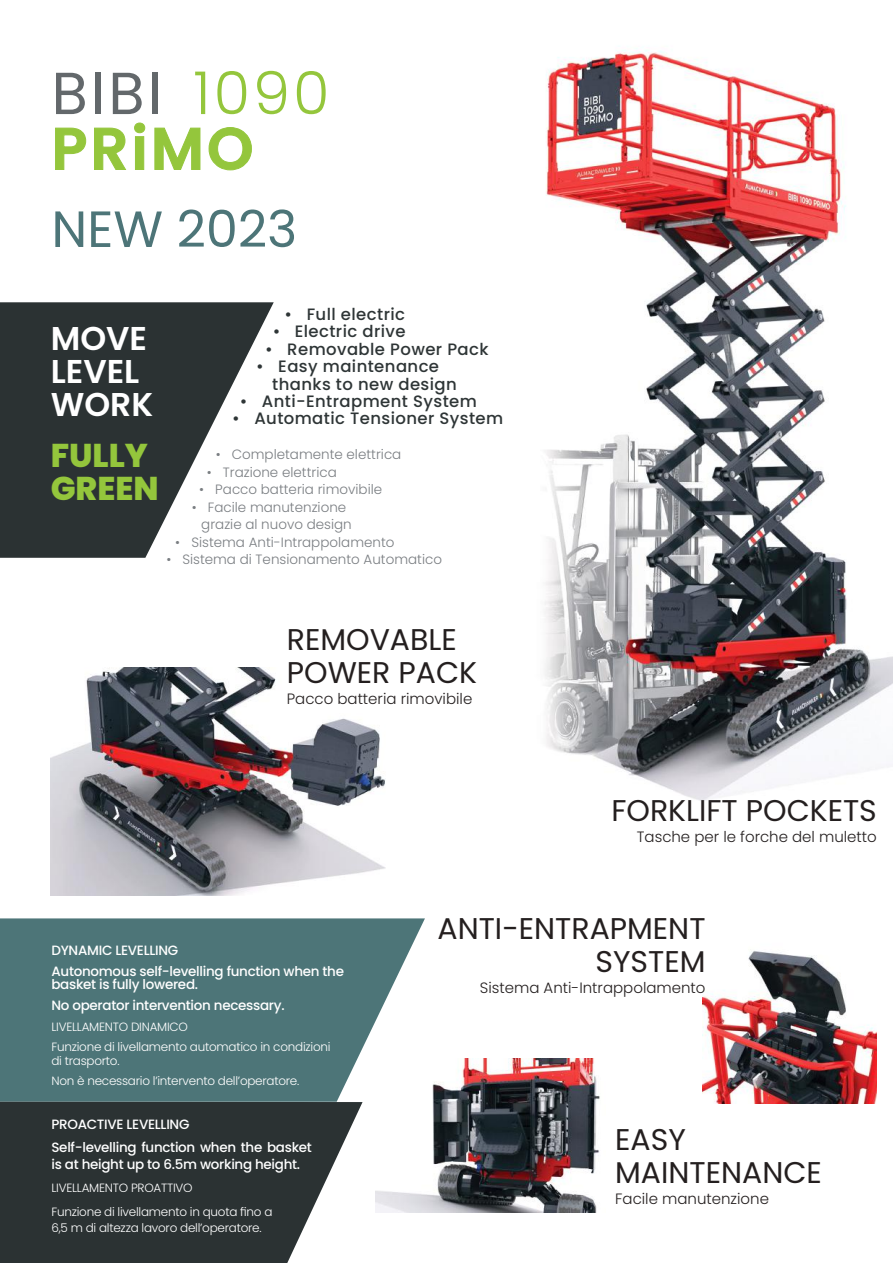
<style>
.page{position:relative;width:893px;height:1263px;background:#fff}
.page>*{position:absolute;margin:0;border:0;box-sizing:border-box;transform-origin:0 0}
.t1{font:600 59.25px/55.3px "Poppins";letter-spacing:.05em;color:#94c63c}
.t2{font:50.85px "Poppins";color:#4d7578}
.t3{font:600 33px/33px "Poppins";color:#fff}
.t4{font:800 33px/33px "Poppins";color:#94c63c}
.t5{font:30px/33px "Poppins";color:#241f1f}
.t6{font:500 16.5px/17.4px "Poppins";letter-spacing:.025em;color:#2e3536}
.t7{font:300 15px "Poppins";color:#241f1f}
.t8{font:500 13.5px/20.7px "Poppins";letter-spacing:-.02em;color:#fff}
.t9{font:300 13.5px/17.5px "Poppins";color:#7a7e82}
.t10{font:300 12px/20.7px "Poppins";letter-spacing:-.02em;color:#fff}
.s1{font-weight:400;color:#63686b}
.s2{font-weight:300}
</style>
<div class="page">
<img style="left:545px;top:48px;width:348px;height:753px">
<img style="left:375px;top:1058px;width:225px;height:155px">
<svg style="left:0;top:918px;width:425px;height:184px;background:#608386"></svg>
<svg style="left:0;top:1102px;width:363px;height:161px;background:#414748"></svg>
<img style="left:51px;top:667px;width:335px;height:228px">
<svg style="left:0;top:302px;width:274px;height:256px;fill:#2b3233"></svg>
<img style="left:702px;top:951px;width:175px;height:152px">
<img style="left:0;top:302px;width:12px;height:38px">
<h1 class="t1" style="left:51px;top:66px;width:279px"><span class="s1">BIBI</span> <span class="s2">1090<br></span>PRiMO</h1>
<h2 class="t2" style="left:51px;top:200px;width:247px">NEW 2023</h2>
<h3 class="t3" style="left:51px;top:322px;width:104px">MOVE<br>LEVEL<br>WORK</h3>
<h3 class="t4" style="left:51px;top:439px;width:109px">FULLY<br>GREEN</h3>
<h3 class="t6" style="left:285px;top:305px;width:122px">• Full electric</h3>
<h3 class="t6" style="left:273px;top:323px;width:134px">• Electric drive</h3>
<h3 class="t6" style="left:265px;top:340px;width:225px">• Removable Power Pack</h3>
<h3 class="t6" style="left:272px;top:358px;width:186px;text-indent:-16px">• Easy maintenance thanks to new design</h3>
<h3 class="t6" style="left:240px;top:393px;width:239px">• Anti-Entrapment System</h3>
<h3 class="t6" style="left:232px;top:410px;width:273px">• Automatic Tensioner System</h3>
<p class="t9" style="left:216px;top:446px;width:187px">• Completamente elettrica</p>
<p class="t9" style="left:207px;top:463px;width:132px">• Trazione elettrica</p>
<p class="t9" style="left:199px;top:481px;width:184px">• Pacco batteria rimovibile</p>
<p class="t9" style="left:201px;top:498px;width:152px;text-indent:-9px">• Facile manutenzione grazie al nuovo design</p>
<p class="t9" style="left:175px;top:533px;width:221px">• Sistema Anti-Intrappolamento</p>
<p class="t9" style="left:166px;top:551px;width:277px">• Sistema di Tensionamento Automatico</p>
<h3 class="t5" style="left:287px;top:624px;width:192px">REMOVABLE<br>POWER PACK</h3>
<p class="t7" style="left:287px;top:690px;width:187px">Pacco batteria rimovibile</p>
<h3 class="t5" style="left:611px;top:794px;width:267px">FORKLIFT POCKETS</h3>
<p class="t7" style="left:637px;top:828px;width:242px">Tasche per le forche del muletto</p>
<p class="t8" style="left:51px;top:940px;width:294px">DYNAMIC LEVELLING<br>Autonomous self-levelling function when the</p>
<p class="t8" style="left:51px;top:974px;width:235px">basket is fully lowered.<br>No operator intervention necessary.</p>
<p class="t10" style="left:51px;top:1016px;width:281px">LIVELLAMENTO DINAMICO<br>Funzione di livellamento automatico in condizioni</p>
<p class="t10" style="left:51px;top:1050px;width:249px">di trasporto.<br>Non è necessario l’intervento dell’operatore.</p>
<p class="t8" style="left:51px;top:1112px;width:262px;line-height:23.7px">PROACTIVE LEVELLING<br>Self-levelling function when the basket</p>
<p class="t8" style="left:51px;top:1154px;width:250px">is at height up to 6.5m working height.</p>
<p class="t10" style="left:51px;top:1176px;width:222px;line-height:23.7px">LIVELLAMENTO PROATTIVO<br>Funzione di livellamento in quota fino a</p>
<p class="t10" style="left:51px;top:1218px;width:212px">6,5 m di altezza lavoro dell’operatore.</p>
<h3 class="t5" style="left:438px;top:912px;width:270px;text-align:right">ANTI-ENTRAPMENT<br>SYSTEM</h3>
<p class="t7" style="left:480px;top:979px;width:227px">Sistema Anti-Intrappolamento</p>
<h3 class="t5" style="left:615px;top:1123px;width:208px">EASY<br>MAINTENANCE</h3>
<p class="t7" style="left:615px;top:1190px;width:155px">Facile manutenzione</p>
</div>
